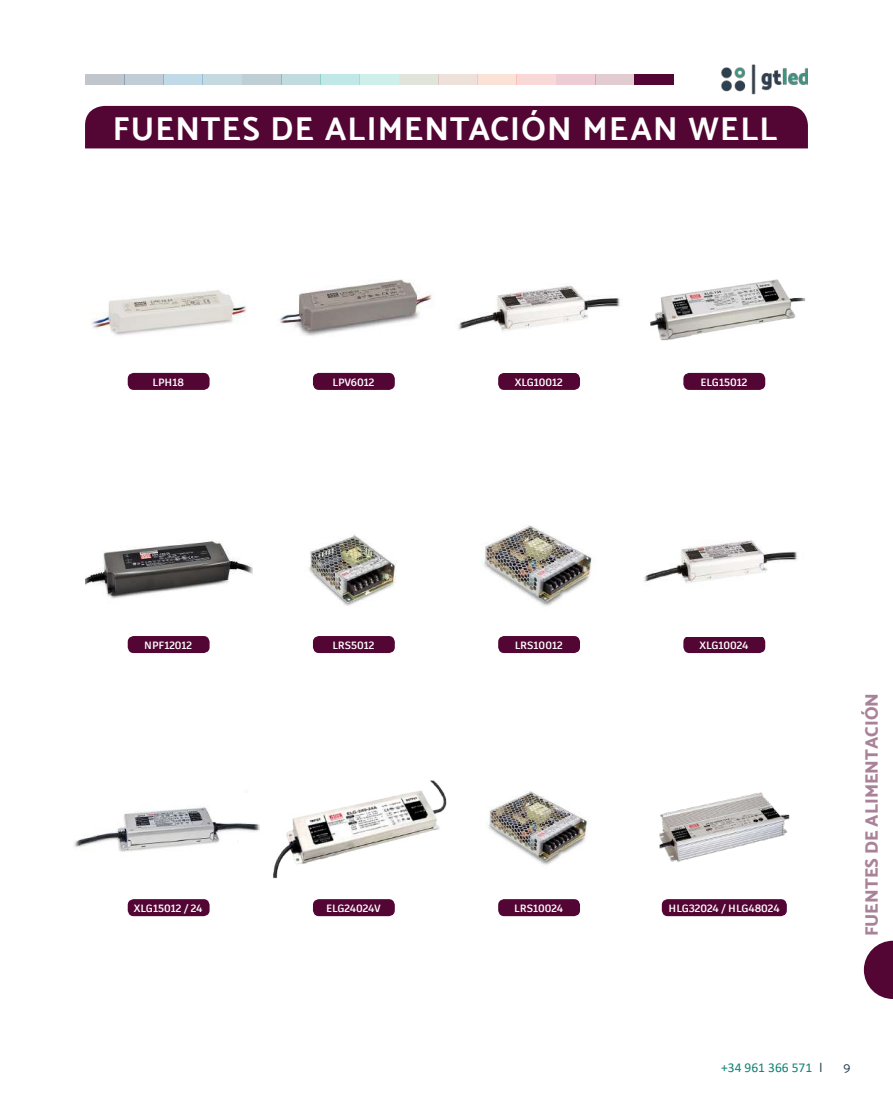
<style>
.page{position:relative;width:893px;height:1106px;background:#fff}
.page>*{position:absolute;margin:0;border:0;box-sizing:border-box;transform-origin:0 0}
.t1{font:700 33px "Catamaran";letter-spacing:.035em;color:#fff}
.t2{font:800 18px "Catamaran";color:#530534}
.t3{font:13.5px "Calibri";color:#108175}
.t4{font:13.5px "Catamaran";color:#273e51}
.t5{font:700 10.5px "Artifakt Element";color:#fff}
.s1{font-family:"Catamaran";color:#273e51}
</style>
<div class="page">
<img style="left:721px;top:64px;width:87px;height:31px">
<svg style="left:864px;top:940px;width:29px;height:59px"></svg>
<div style="left:85px;top:106px;width:723px;height:42px;background:#530534"></div>
<img style="left:273px;top:780px;width:174px;height:99px">
<img style="left:650px;top:279px;width:156px;height:94px">
<div style="left:128px;top:373px;width:82px;height:17px;background:#530534;border-radius:6px"></div>
<div style="left:128px;top:636px;width:82px;height:17px;background:#530534;border-radius:6px"></div>
<div style="left:128px;top:899px;width:82px;height:17px;background:#530534;border-radius:6px"></div>
<div style="left:313px;top:373px;width:82px;height:17px;background:#530534;border-radius:6px"></div>
<div style="left:313px;top:636px;width:82px;height:17px;background:#530534;border-radius:6px"></div>
<div style="left:313px;top:899px;width:82px;height:17px;background:#530534;border-radius:6px"></div>
<div style="left:498px;top:373px;width:82px;height:17px;background:#530534;border-radius:6px"></div>
<div style="left:498px;top:636px;width:82px;height:17px;background:#530534;border-radius:6px"></div>
<div style="left:498px;top:899px;width:82px;height:17px;background:#530534;border-radius:6px"></div>
<div style="left:662px;top:899px;width:125px;height:17px;background:#530534;border-radius:6px"></div>
<div style="left:683px;top:373px;width:82px;height:17px;background:#530534;border-radius:6px"></div>
<div style="left:683px;top:636px;width:82px;height:17px;background:#530534;border-radius:6px"></div>
<div style="left:85px;top:74px;width:39px;height:11px;background:#c0c6cc"></div>
<div style="left:124px;top:74px;width:40px;height:11px;background:#c0cdd7"></div>
<div style="left:164px;top:74px;width:39px;height:11px;background:#c0dae8"></div>
<div style="left:203px;top:74px;width:39px;height:11px;background:#c5d9e1"></div>
<div style="left:242px;top:74px;width:39px;height:11px;background:#c0cfd4"></div>
<div style="left:281px;top:74px;width:39px;height:11px;background:#c0dcde"></div>
<div style="left:320px;top:74px;width:40px;height:11px;background:#c0e8e6"></div>
<div style="left:360px;top:74px;width:39px;height:11px;background:#cfefea"></div>
<div style="left:399px;top:74px;width:39px;height:11px;background:#e1e4da"></div>
<div style="left:438px;top:74px;width:39px;height:11px;background:#eee1d9"></div>
<div style="left:477px;top:74px;width:40px;height:11px;background:#fbe2d6"></div>
<div style="left:517px;top:74px;width:39px;height:11px;background:#fbd8d8"></div>
<div style="left:556px;top:74px;width:39px;height:11px;background:#efcbd3"></div>
<div style="left:595px;top:74px;width:39px;height:11px;background:#e2ccd1"></div>
<div style="left:634px;top:74px;width:40px;height:11px;background:#530534"></div>
<img style="left:91px;top:290px;width:156px;height:45px">
<img style="left:280px;top:279px;width:152px;height:57px">
<img style="left:458px;top:285px;width:162px;height:46px">
<img style="left:85px;top:540px;width:167px;height:59px">
<img style="left:309px;top:535px;width:88px;height:71px">
<img style="left:481px;top:525px;width:112px;height:81px">
<img style="left:644px;top:540px;width:153px;height:43px">
<img style="left:74px;top:807px;width:185px;height:45px">
<img style="left:486px;top:791px;width:102px;height:74px">
<img style="left:659px;top:792px;width:131px;height:70px">
<h1 class="t1" style="left:113px;top:109px;width:666px">FUENTES DE ALIMENTACIÓN MEAN WELL</h1>
<p class="t5" style="left:153px;top:374px;width:33px">LPH18</p>
<p class="t5" style="left:333px;top:374px;width:43px">LPV6012</p>
<p class="t5" style="left:515px;top:374px;width:50px">XLG10012</p>
<p class="t5" style="left:700px;top:374px;width:48px">ELG15012</p>
<p class="t5" style="left:144px;top:637px;width:49px">NPF12012</p>
<p class="t5" style="left:134px;top:900px;width:70px">XLG15012 / 24</p>
<p class="t5" style="left:332px;top:637px;width:44px">LRS5012</p>
<p class="t5" style="left:326px;top:900px;width:56px">ELG24024V</p>
<p class="t5" style="left:515px;top:637px;width:49px">LRS10012</p>
<p class="t5" style="left:699px;top:637px;width:51px">XLG10024</p>
<p class="t5" style="left:514px;top:900px;width:50px">LRS10024</p>
<p class="t5" style="left:669px;top:900px;width:112px">HLG32024 / HLG48024</p>
<h2 class="t2" style="left:861px;top:936px;width:244px;rotate:-90deg">FUENTES DE ALIMENTACIÓN</h2>
<p class="t3" style="left:721px;top:1058px;width:103px">+34 961 366 571 <span class="s1">I</span></p>
<p class="t4" style="left:843px;top:1057px;width:8px">9</p>
</div>
